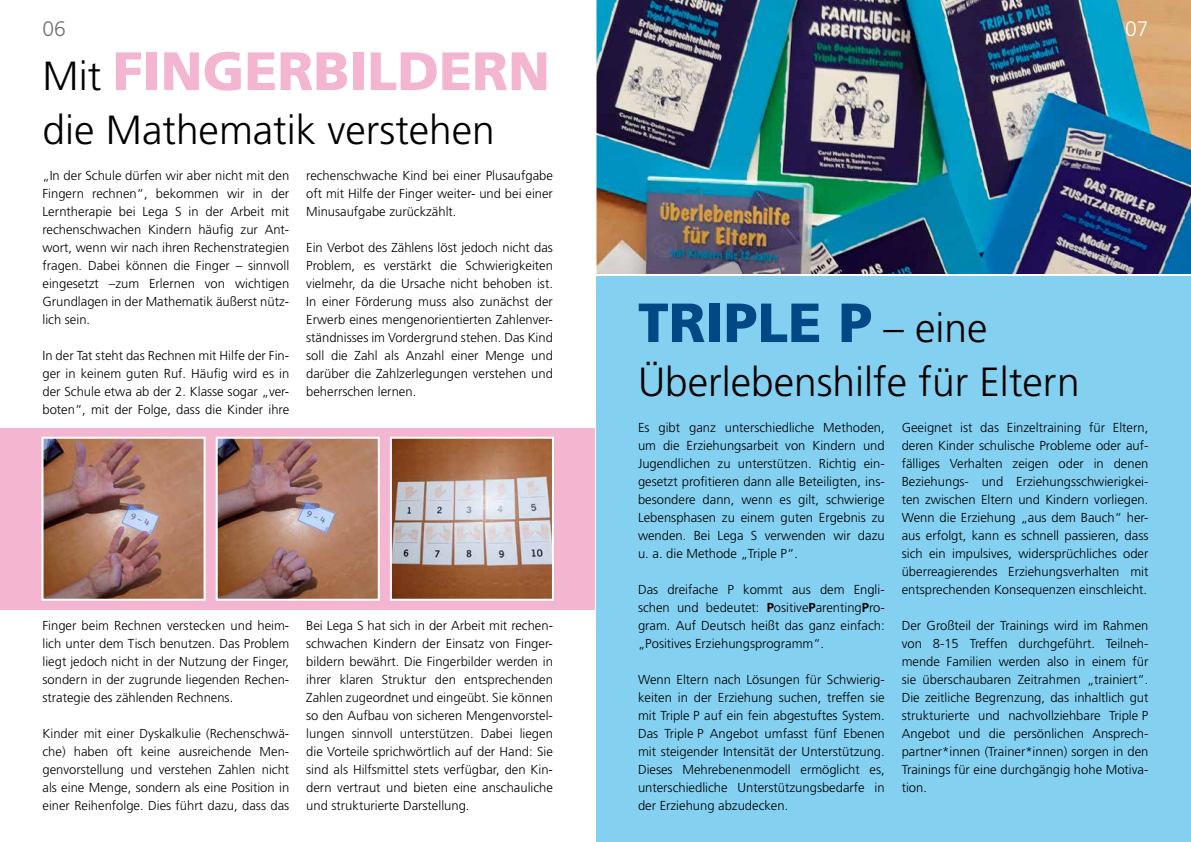
<style>
.page{position:relative;width:1191px;height:842px;background:#fff}
.page>*{position:absolute;margin:0;border:0;box-sizing:border-box;transform-origin:0 0}
.t1{font:900 55.1px "Frutiger";color:#004985}
.t2{font:900 53.9px "Frutiger";color:#f4b5d0}
.t3{font:300 40.7px "Frutiger";color:#000}
.t4{font:300 21px "Frutiger";color:#707172}
.t5{font:300 21px "Frutiger";color:#fff}
.t6{font:300 13px/18px "Frutiger";color:#000;text-align:justify}
.s1{font-weight:300;font-size:40.7px;color:#000}
.s2{font-weight:700}
</style>
<div class="page">
<div style="left:596px;top:0;width:595px;height:842px;background:#84d0f0"></div>
<img style="left:596px;top:0;width:595px;height:276px">
<div style="left:0;top:428px;width:594px;height:181px;background:#f4b5d0"></div>
<img style="left:393px;top:440px;width:158px;height:158px">
<div style="left:390px;top:437px;width:164px;height:164px;border:2px solid #fff"></div>
<img style="left:219px;top:440px;width:158px;height:158px">
<div style="left:216px;top:437px;width:164px;height:164px;border:2px solid #fff"></div>
<img style="left:45px;top:440px;width:158px;height:158px">
<div style="left:42px;top:437px;width:164px;height:164px;border:2px solid #fff"></div>
<h3 class="t4" style="left:43px;top:17px;width:25px">06</h3>
<h3 class="t5" style="left:1125px;top:17px;width:25px">07</h3>
<h2 class="t2" style="left:43px;top:39px;width:509px"><span class="s1">Mit</span> FINGERBILDERN</h2>
<h3 class="t3" style="left:43px;top:107px;width:454px">die Mathematik verstehen</h3>
<p class="t6" style="left:43px;top:166px;width:248px">„In der Schule dürfen wir aber nicht mit den Fingern rechnen“, bekommen wir in der Lerntherapie bei Lega S in der Arbeit mit rechenschwachen Kindern häufig zur Ant&shy;wort, wenn wir nach ihren Rechenstrategien fragen. Dabei können die Finger – sinnvoll eingesetzt –zum Erlernen von wichtigen Grundlagen in der Mathematik äußerst nütz&shy;lich sein.</p>
<p class="t6" style="left:43px;top:347px;width:248px">In der Tat steht das Rechnen mit Hilfe der Fin&shy;ger in keinem guten Ruf. Häufig wird es in der Schule etwa ab der 2. Klasse sogar „ver&shy;boten“, mit der Folge, dass die Kinder ihre</p>
<p class="t6" style="left:306px;top:167px;width:248px">rechenschwache Kind bei einer Plusaufgabe oft mit Hilfe der Finger weiter- und bei einer Minusaufgabe zurückzählt.</p>
<p class="t6" style="left:306px;top:239px;width:248px">Ein Verbot des Zählens löst jedoch nicht das Problem, es verstärkt die Schwierigkeiten vielmehr, da die Ursache nicht behoben ist.<br>In einer Förderung muss also zunächst der Erwerb eines mengenorientierten Zahlenver&shy;ständnisses im Vordergrund stehen. Das Kind soll die Zahl als Anzahl einer Menge und darüber die Zahlzerlegungen verstehen und beherrschen lernen.</p>
<p class="t6" style="left:43px;top:617px;width:248px">Finger beim Rechnen verstecken und heim&shy;lich unter dem Tisch benutzen. Das Problem liegt jedoch nicht in der Nutzung der Finger, sondern in der zugrunde liegenden Rechen&shy;strategie des zählenden Rechnens.</p>
<p class="t6" style="left:43px;top:725px;width:248px">Kinder mit einer Dyskalkulie (Rechenschwä&shy;che) haben oft keine ausreichende Men&shy;genvorstellung und verstehen Zahlen nicht als eine Menge, sondern als eine Position in einer Reihenfolge. Dies führt dazu, dass das</p>
<p class="t6" style="left:306px;top:617px;width:248px">Bei Lega S hat sich in der Arbeit mit rechen&shy;schwachen Kindern der Einsatz von Finger&shy;bildern bewährt. Die Fingerbilder werden in ihrer klaren Struktur den entsprechenden Zahlen zugeordnet und eingeübt. Sie können so den Aufbau von sicheren Mengenvorstel&shy;lungen sinnvoll unterstützen. Dabei liegen die Vorteile sprichwörtlich auf der Hand: Sie sind als Hilfsmittel stets verfügbar, den Kin&shy;dern vertraut und bieten eine anschauliche und strukturierte Darstellung.</p>
<h1 class="t1" style="left:638px;top:289px;width:351px">TRIPLE P <span class="s1">– eine</span></h1>
<h3 class="t3" style="left:638px;top:359px;width:443px">Überlebenshilfe für Eltern</h3>
<p class="t6" style="left:638px;top:418px;width:248px">Es gibt ganz unterschiedliche Methoden, um die Erziehungsarbeit von Kindern und Jugendlichen zu unterstützen. Richtig ein&shy;gesetzt profitieren dann alle Beteiligten, ins&shy;besondere dann, wenn es gilt, schwierige Lebensphasen zu einem guten Ergebnis zu wenden. Bei Lega S verwenden wir dazu u. a. die Methode „Triple P“.</p>
<p class="t6" style="left:638px;top:581px;width:248px">Das dreifache P kommt aus dem Engli&shy;schen und bedeutet: <span class="s2">P</span>ositive<span class="s2">P</span>arenting<span class="s2">P</span>ro&shy;gram. Auf Deutsch heißt das ganz einfach: „Positives Erziehungsprogramm“.</p>
<p class="t6" style="left:638px;top:671px;width:248px">Wenn Eltern nach Lösungen für Schwierig&shy;keiten in der Erziehung suchen, treffen sie mit Triple P auf ein fein abgestuftes System.<br>Das Triple P Angebot umfasst fünf Ebenen mit steigender Intensität der Unterstützung.<br>Dieses Mehrebenenmodell ermöglicht es, unterschiedliche Unterstützungsbedarfe in der Erziehung abzudecken.</p>
<p class="t6" style="left:901px;top:419px;width:248px">Geeignet ist das Einzeltraining für Eltern, deren Kinder schulische Probleme oder auf&shy;fälliges Verhalten zeigen oder in denen Beziehungs- und Erziehungsschwierigkei&shy;ten zwischen Eltern und Kindern vorliegen.<br>Wenn die Erziehung „aus dem Bauch“ her&shy;aus erfolgt, kann es schnell passieren, dass sich ein impulsives, widersprüchliches oder überreagierendes Erziehungsverhalten mit entsprechenden Konsequenzen einschleicht.</p>
<p class="t6" style="left:901px;top:617px;width:248px">Der Großteil der Trainings wird im Rahmen von 8-15 Treffen durchgeführt. Teilneh&shy;mende Familien werden also in einem für sie überschaubaren Zeitrahmen „trainiert“.<br>Die zeitliche Begrenzung, das inhaltlich gut strukturierte und nachvollziehbare Triple P Angebot und die persönlichen Ansprech&shy;partner*innen (Trainer*innen) sorgen in den Trainings für eine durchgängig hohe Motiva&shy;tion.</p>
</div>
